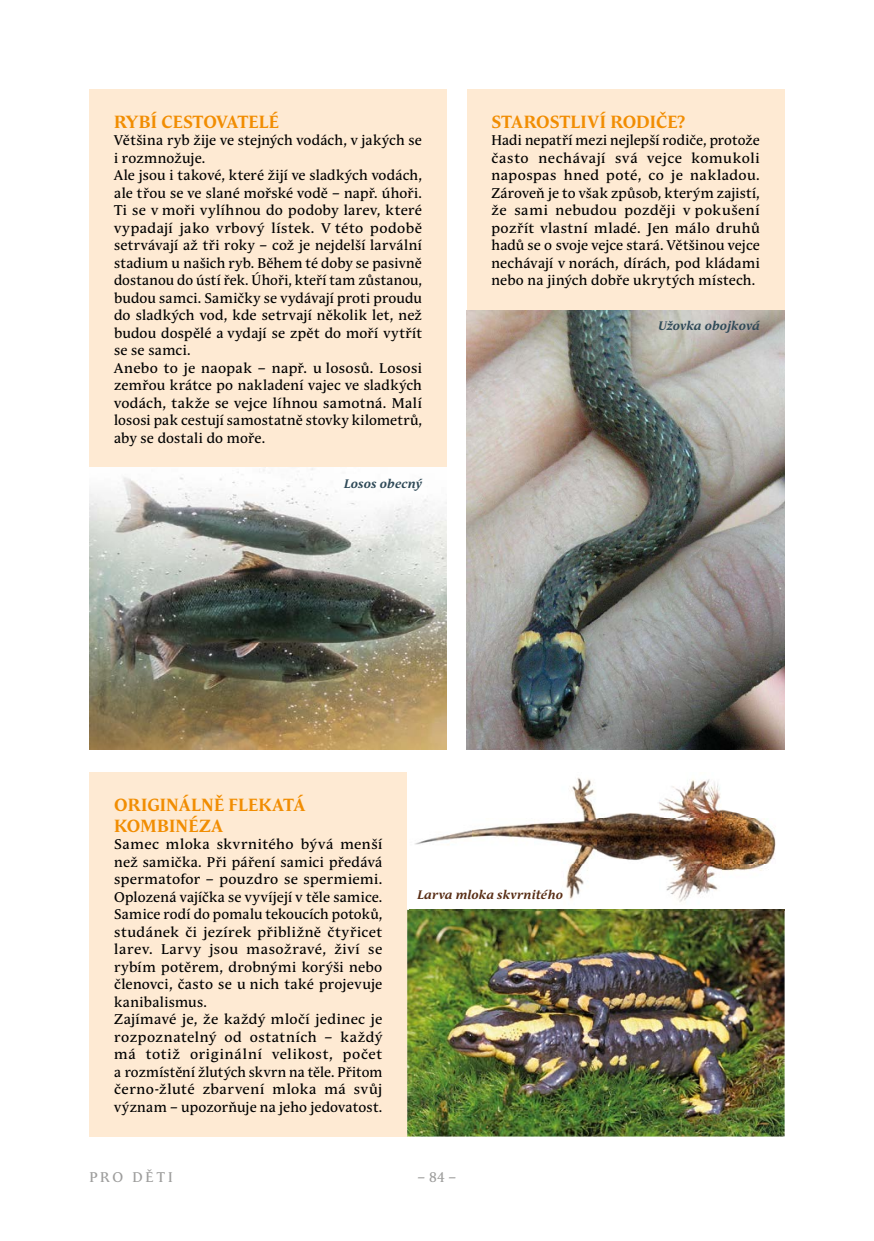
<style>
.page{position:relative;width:874px;height:1241px;background:#fff}
.page>*{position:absolute;margin:0;border:0;box-sizing:border-box;transform-origin:0 0}
.t1{font:700 17.5px/21px "Andulka Text Pro";letter-spacing:.01em;color:#f18d02}
.t2{font:14px/17.5px "Andulka Text Pro";letter-spacing:.02em;color:#000}
.t3{font:14px "Andulka Text Pro";letter-spacing:.195em;color:#9d9d9c}
.t4{font:italic 700 12.25px "Andulka Text Pro";letter-spacing:.015em;color:#2f4a58}
.t5{font:italic 700 12.25px "Andulka Text Pro";letter-spacing:.015em;color:#582d15}
</style>
<div class="page">
<div style="left:466px;top:89px;width:318px;height:221px;background:#feead3"></div>
<img style="left:466px;top:310px;width:318px;height:439px">
<div style="left:89px;top:89px;width:357px;height:378px;background:#feead3"></div>
<img style="left:89px;top:468px;width:357px;height:281px">
<div style="left:89px;top:772px;width:318px;height:364px;background:#feead3"></div>
<img style="left:407px;top:909px;width:377px;height:227px">
<img style="left:410px;top:777px;width:374px;height:133px">
<p class="t1" style="left:114px;top:111px;width:166px">RYBÍ CESTOVATELÉ</p>
<p class="t2" style="left:114px;top:132px;width:309px">Většina ryb žije ve stejných vodách, v jakých se i rozmnožuje.<br>Ale jsou i takové, které žijí ve sladkých vodách, ale třou se ve slané mořské vodě – např. úhoři.<br>Ti se v moři vylíhnou do podoby larev, které vypadají jako vrbový lístek. V této podobě setrvávají až tři roky – což je nejdelší larvální stadium u našich ryb. Během té doby se pasivně dostanou do ústí řek. Úhoři, kteří tam zůstanou, budou samci. Samičky se vydávají proti proudu do sladkých vod, kde setrvají několik let, než budou dospělé a vydají se zpět do moří vytřít se se samci.<br>Anebo to je naopak – např. u lososů. Lososi zemřou krátce po nakladení vajec ve sladkých vodách, takže se vejce líhnou samotná. Malí lososi pak cestují samostatně stovky kilometrů, aby se dostali do moře.</p>
<p class="t4" style="left:343px;top:476px;width:80px">Losos obecný</p>
<p class="t1" style="left:491px;top:111px;width:195px">STAROSTLIVÍ RODIČE?</p>
<p class="t2" style="left:491px;top:132px;width:270px;text-align:justify">Hadi nepatří mezi nejlepší rodiče, protože často nechávají svá vejce komukoli napospas hned poté, co je nakladou.<br>Zároveň je to však způsob, kterým zajistí, že sami nebudou později v pokušení pozřít vlastní mladé. Jen málo druhů hadů se o svoje vejce stará. Většinou vejce nechávají v norách, dírách, pod kládami nebo na jiných dobře ukrytých místech.</p>
<p class="t4" style="left:657px;top:318px;width:103px">Užovka obojková</p>
<p class="t1" style="left:114px;top:793px;width:192px">ORIGINÁLNĚ FLEKATÁ<br>KOMBINÉZA</p>
<p class="t2" style="left:114px;top:835px;width:269px">Samec mloka skvrnitého bývá menší než samička. Při páření samici předává spermatofor – pouzdro se spermiemi.<br>Oplozená vajíčka se vyvíjejí v těle samice.<br>Samice rodí do pomalu tekoucích potoků, studánek či jezírek přibližně čtyřicet larev. Larvy jsou masožravé, živí se rybím potěrem, drobnými korýši nebo členovci, často se u nich také projevuje kanibalismus.<br>Zajímavé je, že každý mločí jedinec je rozpoznatelný od ostatních – každý má totiž originální velikost, počet a rozmístění žlutých skvrn na těle. Přitom černo-žluté zbarvení mloka má svůj význam – upozorňuje na jeho jedovatost.</p>
<p class="t3" style="left:89px;top:1168px;width:85px">PRO DĚTI</p>
<p class="t5" style="left:417px;top:887px;width:147px">Larva mloka skvrnitého</p>
<p class="t3" style="left:417px;top:1168px;width:40px">– 84 –</p>
</div>
